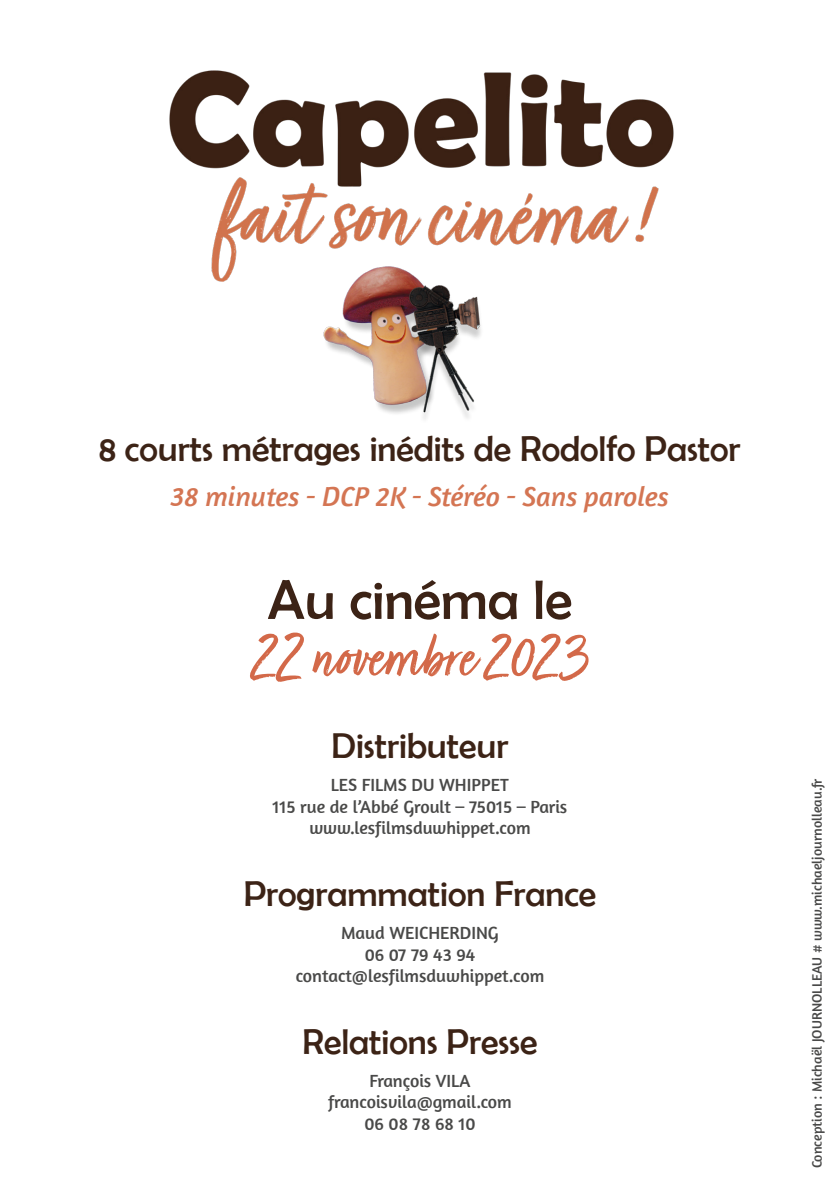
<style>
.page{position:relative;width:840px;height:1191px;background:#fff}
.page>*{position:absolute;margin:0;border:0;box-sizing:border-box;transform-origin:0 0}
.Titre{font:70px "Turbinado Pro";color:#d36949}
.Titre_du_film{font:56px "Berlin Sans FB";color:#3c2316}
.Titre_du_film-2{font:36px "Berlin Sans FB";color:#3c2316}
.Caractéristiques_d_un_film{font:italic 28px "Amaranth";color:#d47553}
.Texte{font:18px "Amaranth";color:#494948}
.Texte-2{font:14px "Amaranth";color:#494948}
</style>
<div class="page">
<img style="left:169px;top:70px;width:505px;height:212px">
<img style="left:302px;top:259px;width:235px;height:160px">
<p class="Titre_du_film-2" style="left:99px;top:429px;width:642px">8 courts métrages inédits de Rodolfo Pastor</p>
<p class="Caractéristiques_d_un_film" style="left:171px;top:480px;width:499px">38 minutes - DCP 2K - Stéréo - Sans paroles</p>
<p class="Titre_du_film" style="left:267px;top:569px;width:306px">Au cinéma le</p>
<p class="Titre" style="left:252px;top:618px;width:337px">22 novembre 2023</p>
<p class="Titre_du_film-2" style="left:331px;top:726px;width:178px">Distributeur</p>
<p class="Texte" style="left:331px;top:774px;width:179px">LES FILMS DU WHIPPET</p>
<p class="Texte" style="left:272px;top:796px;width:296px">115 rue de l’Abbé Groult – 75015 – Paris</p>
<p class="Texte" style="left:309px;top:817px;width:223px">www.lesfilmsduwhippet.com</p>
<p class="Titre_du_film-2" style="left:243px;top:873px;width:354px">Programmation France</p>
<p class="Texte" style="left:341px;top:922px;width:159px">Maud WEICHERDING</p>
<p class="Texte" style="left:364px;top:943px;width:112px">06 07 79 43 94</p>
<p class="Texte" style="left:295px;top:965px;width:250px">contact@lesfilmsduwhippet.com</p>
<p class="Titre_du_film-2" style="left:302px;top:1021px;width:236px">Relations Presse</p>
<p class="Texte" style="left:369px;top:1070px;width:102px">François VILA</p>
<p class="Texte" style="left:328px;top:1091px;width:185px">francoisvila@gmail.com</p>
<p class="Texte" style="left:364px;top:1113px;width:113px">06 08 78 68 10</p>
<p class="Texte-2" style="left:808px;top:1168px;width:391px;rotate:-90deg">Conception : Michaël JOURNOLLEAU # www.michaeljournolleau.fr</p>
</div>
